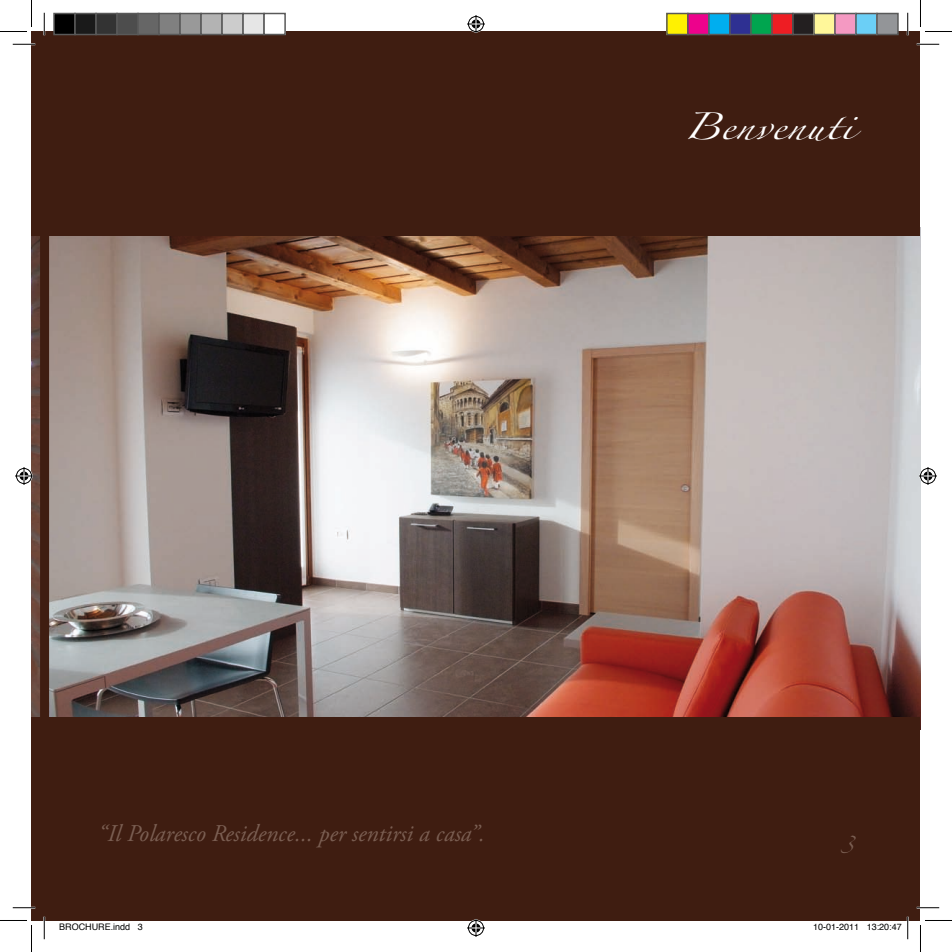
<style>
.page{position:relative;width:952px;height:952px;background:#fff}
.page>*{position:absolute;margin:0;border:0;box-sizing:border-box;transform-origin:0 0}
.t1{font:italic 24px "Adobe Garamond Pro";color:#7a5e52}
.t2{font:24px "Zapfino";color:#fff;scale:1.25 1}
.t3{font:15px "Zapfino";color:#7a5e52}
.t4{font:9px "Helvetica";color:#000}
</style>
<div class="page">
<img style="left:49px;top:236px;width:871px;height:480px">
<img style="left:31px;top:227px;width:9px;height:509px">
<div style="left:32px;top:716px;width:888px;height:204px;background:#3f1d11"></div>
<div style="left:32px;top:32px;width:888px;height:204px;background:#3f1d11"></div>
<div style="left:40px;top:213px;width:9px;height:536px;background:#3f1d11"></div>
<hr style="left:13px;top:43px;width:22px;height:2px;background:#fff">
<hr style="left:916px;top:43px;width:23px;height:2px;background:#fff">
<hr style="left:13px;top:906px;width:22px;height:2px;background:#fff">
<hr style="left:916px;top:906px;width:23px;height:2px;background:#fff">
<hr style="left:43px;top:13px;width:2px;height:22px;background:#fff">
<hr style="left:43px;top:916px;width:2px;height:23px;background:#fff">
<hr style="left:906px;top:13px;width:2px;height:22px;background:#fff">
<svg style="left:13px;top:44px;width:22px;height:1px"></svg>
<svg style="left:916px;top:44px;width:23px;height:1px"></svg>
<svg style="left:13px;top:907px;width:22px;height:1px"></svg>
<svg style="left:916px;top:907px;width:23px;height:1px"></svg>
<svg style="left:44px;top:13px;width:1px;height:22px"></svg>
<svg style="left:44px;top:916px;width:1px;height:23px"></svg>
<svg style="left:907px;top:13px;width:1px;height:22px"></svg>
<svg style="left:0;top:0;width:32px;height:32px"></svg>
<svg style="left:0;top:920px;width:32px;height:32px"></svg>
<svg style="left:920px;top:0;width:32px;height:32px"></svg>
<svg style="left:920px;top:920px;width:32px;height:32px"></svg>
<svg style="left:467px;top:15px;width:18px;height:18px"></svg>
<svg style="left:467px;top:919px;width:18px;height:18px"></svg>
<svg style="left:15px;top:467px;width:18px;height:18px"></svg>
<svg style="left:919px;top:467px;width:18px;height:18px"></svg>
<div style="left:54px;top:14px;width:21px;height:21px;background:#000"></div>
<div style="left:53px;top:13px;width:23px;height:22px;border:2px solid #595959"></div>
<div style="left:75px;top:14px;width:21px;height:21px;background:#1a1a1a"></div>
<div style="left:74px;top:13px;width:23px;height:22px;border:2px solid #595959"></div>
<div style="left:96px;top:14px;width:21px;height:21px;background:#333"></div>
<div style="left:95px;top:13px;width:23px;height:22px;border:2px solid #595959"></div>
<div style="left:117px;top:14px;width:21px;height:21px;background:#4d4d4d"></div>
<div style="left:116px;top:13px;width:23px;height:22px;border:2px solid #595959"></div>
<div style="left:138px;top:14px;width:21px;height:21px;background:#666"></div>
<div style="left:137px;top:13px;width:23px;height:22px;border:2px solid #595959"></div>
<div style="left:159px;top:14px;width:21px;height:21px;background:#808080"></div>
<div style="left:158px;top:13px;width:23px;height:22px;border:2px solid #595959"></div>
<div style="left:180px;top:14px;width:21px;height:21px;background:#999"></div>
<div style="left:179px;top:13px;width:23px;height:22px;border:2px solid #595959"></div>
<div style="left:201px;top:14px;width:21px;height:21px;background:#b3b3b3"></div>
<div style="left:200px;top:13px;width:23px;height:22px;border:2px solid #595959"></div>
<div style="left:222px;top:14px;width:21px;height:21px;background:#ccc"></div>
<div style="left:221px;top:13px;width:23px;height:22px;border:2px solid #595959"></div>
<div style="left:243px;top:14px;width:21px;height:21px;background:#e6e6e6"></div>
<div style="left:242px;top:13px;width:23px;height:22px;border:2px solid #595959"></div>
<div style="left:263px;top:13px;width:23px;height:22px;border:2px solid #595959"></div>
<div style="left:667px;top:14px;width:21px;height:21px;background:#fff101"></div>
<div style="left:666px;top:13px;width:22px;height:22px;border:2px solid #595959"></div>
<div style="left:688px;top:14px;width:21px;height:21px;background:#ed028c"></div>
<div style="left:687px;top:13px;width:22px;height:22px;border:2px solid #595959"></div>
<div style="left:709px;top:14px;width:21px;height:21px;background:#00aeef"></div>
<div style="left:708px;top:13px;width:22px;height:22px;border:2px solid #595959"></div>
<div style="left:730px;top:14px;width:21px;height:21px;background:#2e3092"></div>
<div style="left:729px;top:13px;width:22px;height:22px;border:2px solid #595959"></div>
<div style="left:751px;top:14px;width:21px;height:21px;background:#00a54f"></div>
<div style="left:750px;top:13px;width:22px;height:22px;border:2px solid #595959"></div>
<div style="left:772px;top:14px;width:21px;height:21px;background:#ee1d23"></div>
<div style="left:771px;top:13px;width:22px;height:22px;border:2px solid #595959"></div>
<div style="left:793px;top:14px;width:21px;height:21px;background:#231f20"></div>
<div style="left:792px;top:13px;width:22px;height:22px;border:2px solid #595959"></div>
<div style="left:814px;top:14px;width:21px;height:21px;background:#fff79a"></div>
<div style="left:813px;top:13px;width:22px;height:22px;border:2px solid #595959"></div>
<div style="left:835px;top:14px;width:21px;height:21px;background:#f499c2"></div>
<div style="left:834px;top:13px;width:22px;height:22px;border:2px solid #595959"></div>
<div style="left:856px;top:14px;width:21px;height:21px;background:#6bcff6"></div>
<div style="left:855px;top:13px;width:22px;height:22px;border:2px solid #595959"></div>
<div style="left:877px;top:14px;width:21px;height:21px;background:#939598"></div>
<div style="left:876px;top:13px;width:22px;height:22px;border:2px solid #595959"></div>
<svg style="left:867px;top:916px;width:41px;height:23px"></svg>
<p class="t2" style="left:683px;top:117px;width:138px">Benvenuti</p>
<p class="t1" style="left:98px;top:819px;width:388px">“Il Polaresco Residence... per sentirsi a casa”.</p>
<p class="t3" style="left:840px;top:838px;width:15px">3</p>
<p class="t4" style="left:59px;top:920px;width:85px">BROCHURE.indd 3</p>
<p class="t4" style="left:813px;top:920px;width:90px">10-01-2011 13:20:47</p>
</div>
